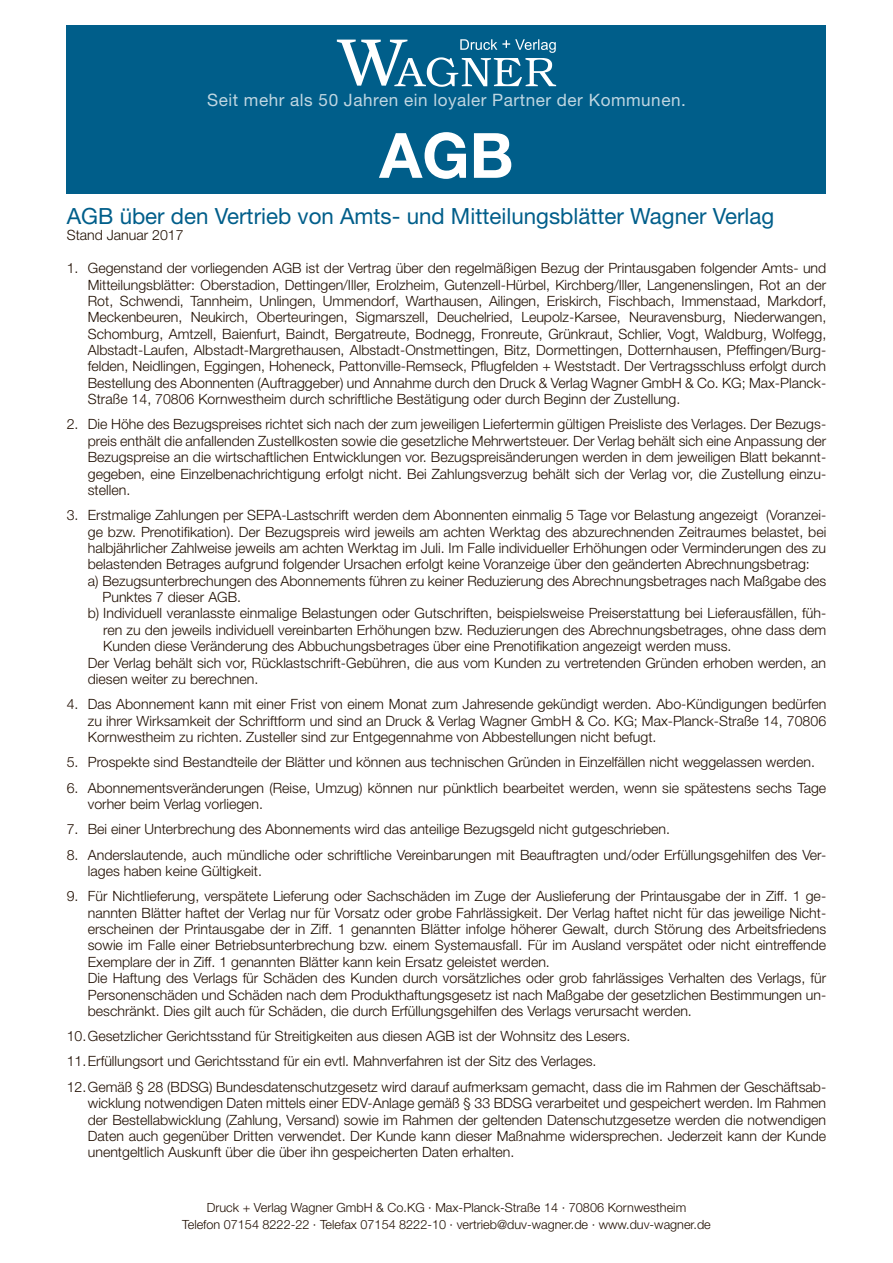
<style>
.page{position:relative;width:893px;height:1263px;background:#fff}
.page>*{position:absolute;margin:0;border:0;box-sizing:border-box;transform-origin:0 0}
.t1{font:700 62.55px "Helvetica Neue LT Std";color:#fff}
.t2{font:22.35px "Helvetica Neue LT Std";color:#005e8a}
.t3{font:17.1px "Helvetica Neue LT Std";letter-spacing:.03em;color:#fff}
.t4{font:300 14.1px/16.4px "Helvetica Neue LT Std";color:#200e00;text-align:justify}
.t5{font:300 12.6px/17.9px "Helvetica Neue LT Std";color:#200e00;text-align:center}
</style>
<div class="page">
<div style="left:67px;top:25px;width:759px;height:168px;background:#005e8a"></div>
<svg style="left:337px;top:39px;width:219px;height:48px"></svg>
<p class="t3" style="left:207px;top:90px;width:480px">Seit mehr als 50 Jahren ein loyaler Partner der Kommunen.</p>
<h1 class="t1" style="left:379px;top:117px;width:136px">AGB</h1>
<h2 class="t2" style="left:67px;top:203px;width:709px">AGB über den Vertrieb von Amts- und Mitteilungsblätter Wagner Verlag</h2>
<p class="t4" style="left:67px;top:227px;width:118px">Stand Januar 2017</p>
<p class="t4" style="left:88px;top:260px;width:740px;text-indent:-21px">1. Gegenstand der vorliegenden AGB ist der Vertrag über den regelmäßigen Bezug der Printausgaben folgender Amts- und Mitteilungsblätter: Oberstadion, Dettingen/Iller, Erolzheim, Gutenzell-Hürbel, Kirchberg/Iller, Langenenslingen, Rot an der Rot, Schwendi, Tannheim, Unlingen, Ummendorf, Warthausen, Ailingen, Eriskirch, Fischbach, Immenstaad, Markdorf, Meckenbeuren, Neukirch, Oberteuringen, Sigmarszell, Deuchelried, Leupolz-Karsee, Neuravensburg, Niederwangen, Schomburg, Amtzell, Baienfurt, Baindt, Bergatreute, Bodnegg, Fronreute, Grünkraut, Schlier, Vogt, Waldburg, Wolfegg, Albstadt-Laufen, Albstadt-Margrethausen, Albstadt-Onstmettingen, Bitz, Dormettingen, Dotternhausen, Pfeffingen/Burg&shy;felden, Neidlingen, Eggingen, Hoheneck, Pattonville-Remseck, Pflugfelden + Weststadt. Der Vertragsschluss erfolgt durch Bestellung des Abonnenten (Auftraggeber) und Annahme durch den Druck &amp; Verlag Wagner GmbH &amp; Co. KG; Max-Planck-Straße 14, 70806 Kornwestheim durch schriftliche Bestätigung oder durch Beginn der Zustellung.</p>
<p class="t4" style="left:88px;top:416px;width:740px;text-indent:-21px">2. Die Höhe des Bezugspreises richtet sich nach der zum jeweiligen Liefertermin gültigen Preisliste des Verlages. Der Bezugs&shy;preis enthält die anfallenden Zustellkosten sowie die gesetzliche Mehrwertsteuer. Der Verlag behält sich eine Anpassung der Bezugspreise an die wirtschaftlichen Entwicklungen vor. Bezugspreisänderungen werden in dem jeweiligen Blatt bekannt&shy;gegeben, eine Einzelbenachrichtigung erfolgt nicht. Bei Zahlungsverzug behält sich der Verlag vor, die Zustellung einzu&shy;stellen.</p>
<p class="t4" style="left:67px;top:507px;width:761px">3. Erstmalige Zahlungen per SEPA-Lastschrift werden dem Abonnenten einmalig 5 Tage vor Belastung angezeigt (Voranzei-</p>
<p class="t4" style="left:88px;top:523px;width:740px">ge bzw. Prenotifikation). Der Bezugspreis wird jeweils am achten Werktag des abzurechnenden Zeitraumes belastet, bei</p>
<p class="t4" style="left:88px;top:539px;width:740px">halbjährlicher Zahlweise jeweils am achten Werktag im Juli. Im Falle individueller Erhöhungen oder Verminderungen des zu</p>
<p class="t4" style="left:88px;top:556px;width:723px">belastenden Betrages aufgrund folgender Ursachen erfolgt keine Voranzeige über den geänderten Abrechnungsbetrag:</p>
<p class="t4" style="left:88px;top:572px;width:740px">a) Bezugsunterbrechungen des Abonnements führen zu keiner Reduzierung des Abrechnungsbetrages nach Maßgabe des</p>
<p class="t4" style="left:103px;top:589px;width:140px">Punktes 7 dieser AGB.</p>
<p class="t4" style="left:88px;top:605px;width:740px">b) Individuell veranlasste einmalige Belastungen oder Gutschriften, beispielsweise Preiserstattung bei Lieferausfällen, füh-</p>
<p class="t4" style="left:103px;top:621px;width:724px">ren zu den jeweils individuell vereinbarten Erhöhungen bzw. Reduzierungen des Abrechnungsbetrages, ohne dass dem</p>
<p class="t4" style="left:103px;top:638px;width:630px">Kunden diese Veränderung des Abbuchungsbetrages über eine Prenotifikation angezeigt werden muss.</p>
<p class="t4" style="left:88px;top:654px;width:740px">Der Verlag behält sich vor, Rücklastschrift-Gebühren, die aus vom Kunden zu vertretenden Gründen erhoben werden, an</p>
<p class="t4" style="left:88px;top:670px;width:172px">diesen weiter zu berechnen.</p>
<p class="t4" style="left:88px;top:696px;width:740px;text-indent:-21px">4. Das Abonnement kann mit einer Frist von einem Monat zum Jahresende gekündigt werden. Abo-Kündigungen bedürfen zu ihrer Wirksamkeit der Schriftform und sind an Druck &amp; Verlag Wagner GmbH &amp; Co. KG; Max-Planck-Straße 14, 70806<br>Kornwestheim zu richten. Zusteller sind zur Entgegennahme von Abbestellungen nicht befugt.</p>
<p class="t4" style="left:67px;top:754px;width:750px">5. Prospekte sind Bestandteile der Blätter und können aus technischen Gründen in Einzelfällen nicht weggelassen werden.</p>
<p class="t4" style="left:88px;top:779px;width:740px;text-indent:-21px">6. Abonnementsveränderungen (Reise, Umzug) können nur pünktlich bearbeitet werden, wenn sie spätestens sechs Tage vorher beim Verlag vorliegen.</p>
<p class="t4" style="left:67px;top:821px;width:605px">7. Bei einer Unterbrechung des Abonnements wird das anteilige Bezugsgeld nicht gutgeschrieben.</p>
<p class="t4" style="left:88px;top:846px;width:740px;text-indent:-21px">8. Anderslautende, auch mündliche oder schriftliche Vereinbarungen mit Beauftragten und/oder Erfüllungsgehilfen des Ver&shy;lages haben keine Gültigkeit.</p>
<p class="t4" style="left:88px;top:888px;width:740px;text-align:left;text-indent:-21px">9. Für Nichtlieferung, verspätete Lieferung oder Sachschäden im Zuge der Auslieferung der Printausgabe der in Ziff. 1 ge&shy;nannten Blätter haftet der Verlag nur für Vorsatz oder grobe Fahrlässigkeit. Der Verlag haftet nicht für das jeweilige Nicht&shy;erscheinen der Printausgabe der in Ziff. 1 genannten Blätter infolge höherer Gewalt, durch Störung des Arbeitsfriedens sowie im Falle einer Betriebsunterbrechung bzw. einem Systemausfall. Für im Ausland verspätet oder nicht eintreffende Exemplare der in Ziff. 1 genannten Blätter kann kein Ersatz geleistet werden.<br>Die Haftung des Verlags für Schäden des Kunden durch vorsätzliches oder grob fahrlässiges Verhalten des Verlags, für Personenschäden und Schäden nach dem Produkthaftungsgesetz ist nach Maßgabe der gesetzlichen Bestimmungen un&shy;beschränkt. Dies gilt auch für Schäden, die durch Erfüllungsgehilfen des Verlags verursacht werden.</p>
<p class="t4" style="left:67px;top:1023px;width:761px;line-height:25.3px;text-align:left">10.Gesetzlicher Gerichtsstand für Streitigkeiten aus diesen AGB ist der Wohnsitz des Lesers.<br>11.Erfüllungsort und Gerichtsstand für ein evtl. Mahnverfahren ist der Sitz des Verlages.<br>12.Gemäß § 28 (BDSG) Bundesdatenschutzgesetz wird darauf aufmerksam gemacht, dass die im Rahmen der Geschäftsab-</p>
<p class="t4" style="left:88px;top:1095px;width:740px">wicklung notwendigen Daten mittels einer EDV-Anlage gemäß § 33 BDSG verarbeitet und gespeichert werden. Im Rahmen der Bestellabwicklung (Zahlung, Versand) sowie im Rahmen der geltenden Datenschutzgesetze werden die notwendigen Daten auch gegenüber Dritten verwendet. Der Kunde kann dieser Maßnahme widersprechen. Jederzeit kann der Kunde unentgeltlich Auskunft über die über ihn gespeicherten Daten erhalten.</p>
<p class="t5" style="left:182px;top:1198px;width:530px">Druck + Verlag Wagner GmbH &amp; Co.KG · Max-Planck-Straße 14 · 70806 Kornwestheim<br>Telefon 07154 8222-22 · Telefax 07154 8222-10 · vertrieb@duv-wagner.de · www.duv-wagner.de</p>
</div>
